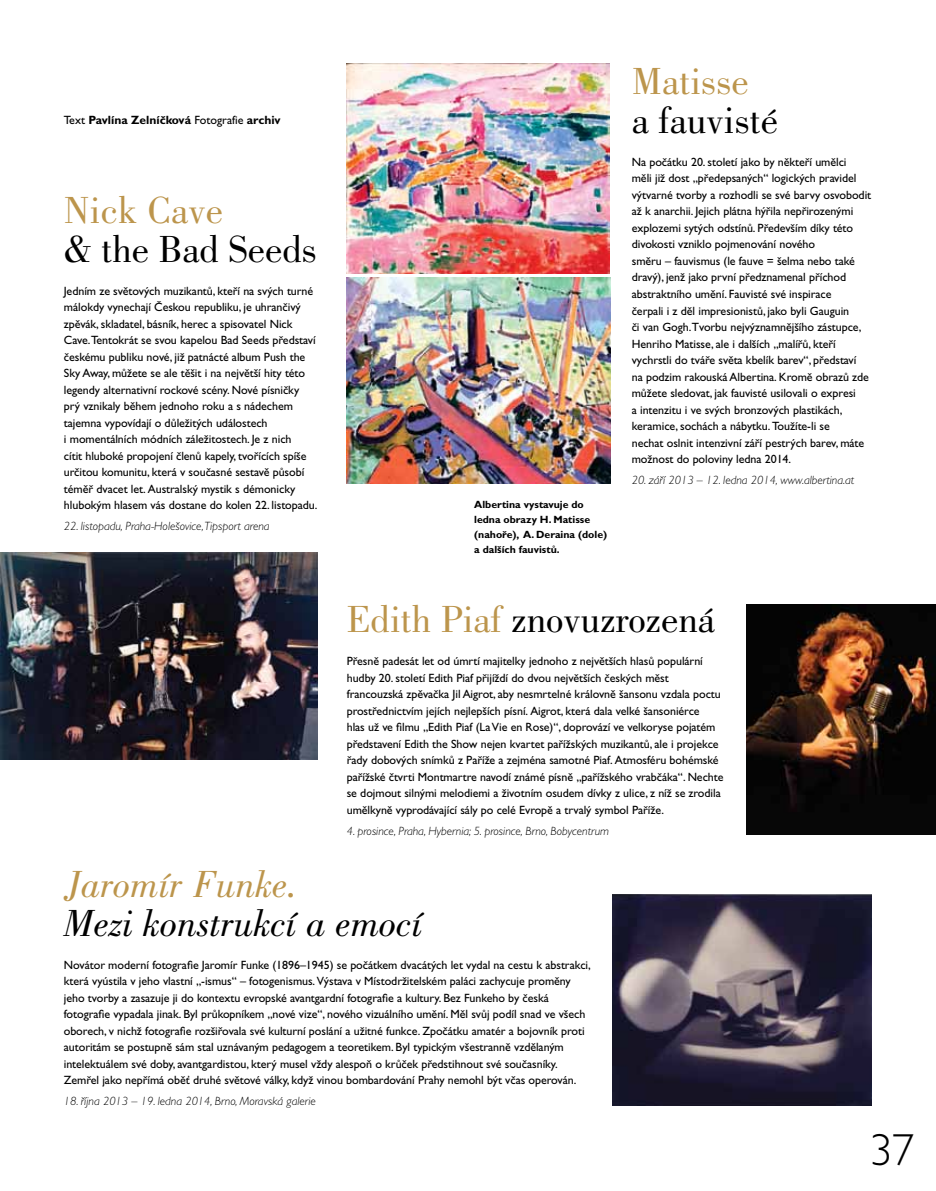
<style>
.page{position:relative;width:936px;height:1191px;background:#fff}
.page>*{position:absolute;margin:0;border:0;box-sizing:border-box;transform-origin:0 0}
.t1{font:300 45px "Gill Sans CE";color:#000}
.t2{font:39px "Bodoni CE";color:#000}
.t3{font:italic 39px "Bodoni CE";color:#000}
.t4{font:39px "Bodoni CE";color:#bc954c}
.t5{font:italic 39px "Bodoni CE";color:#bc954c}
.t6{font:12px/16.5px "Gill Sans CE";letter-spacing:-.005em;color:#000}
.t7{font:italic 300 12px "Gill Sans CE";color:#000}
.t8{font:700 12px "Gill Sans CE";color:#000}
.t9{font:700 10.5px/15px "Gill Sans CE";color:#000}
.s1{font-weight:400}
.s2{color:#bc954c}
</style>
<div class="page">
<img style="left:612px;top:894px;width:259px;height:212px">
<img style="left:746px;top:604px;width:189px;height:230px">
<img style="left:0;top:552px;width:318px;height:207px">
<img style="left:347px;top:64px;width:263px;height:209px">
<img style="left:347px;top:277px;width:263px;height:207px">
<p class="t8" style="left:64px;top:113px;width:218px"><span class="s1">Text</span> Pavlína Zelníčková <span class="s1">Fotografie</span> archiv</p>
<h2 class="t4" style="left:64px;top:190px;width:161px">Nick Cave</h2>
<h2 class="t2" style="left:64px;top:229px;width:254px">&amp; the Bad Seeds</h2>
<p class="t6" style="left:64px;top:282px;width:255px">Jedním ze světových muzikantů, kteří na svých turné málokdy vynechají Českou republiku, je uhrančivý zpěvák, skladatel, básník, herec a spisovatel Nick Cave.Tentokrát se svou kapelou Bad Seeds představí českému publiku nové, již patnácté album Push the Sky Away, můžete se ale těšit i na největší hity této legendy alternativní rockové scény. Nové písničky prý vznikaly během jednoho roku a s nádechem tajemna vypovídají o důležitých událostech<br>i momentálních módních záležitostech. Je z nich<br>cítit hluboké propojení členů kapely, tvořících spíše určitou komunitu, která v současné sestavě působí téměř dvacet let. Australský mystik s démonicky hlubokým hlasem vás dostane do kolen 22. listopadu.</p>
<p class="t7" style="left:64px;top:519px;width:207px">22. listopadu, Praha-Holešovice, Tipsport arena</p>
<p class="t9" style="left:474px;top:496px;width:134px">Albertina vystavuje do ledna obrazy H. Matisse (nahoře), A. Deraina (dole) a dalších fauvistů.</p>
<h2 class="t4" style="left:631px;top:61px;width:118px">Matisse</h2>
<h2 class="t2" style="left:631px;top:100px;width:148px">a fauvisté</h2>
<p class="t6" style="left:631px;top:154px;width:241px">Na počátku 20. století jako by někteří umělci<br>měli již dost „předepsaných“ logických pravidel výtvarné tvorby a rozhodli se své barvy osvobodit až k anarchii. Jejich plátna hýřila nepřirozenými explozemi sytých odstínů. Především díky této divokosti vzniklo pojmenování nového<br>směru – fauvismus (le fauve = šelma nebo také dravý), jenž jako první předznamenal příchod abstraktního umění. Fauvisté své inspirace<br>čerpali i z děl impresionistů, jako byli Gauguin<br>či van Gogh.Tvorbu nejvýznamnějšího zástupce, Henriho Matisse, ale i dalších „malířů, kteří vychrstli do tváře světa kbelík barev“, představí<br>na podzim rakouská Albertina. Kromě obrazů zde můžete sledovat, jak fauvisté usilovali o expresi<br>a intenzitu i ve svých bronzových plastikách, keramice, sochách a nábytku. Toužíte-li se<br>nechat oslnit intenzivní září pestrých barev, máte možnost do poloviny ledna 2014.</p>
<p class="t7" style="left:631px;top:473px;width:224px">20. září 2013 – 12. ledna 2014, www.albertina.at</p>
<h2 class="t2" style="left:347px;top:599px;width:370px"><span class="s2">Edith Piaf</span> znovuzrozená</h2>
<p class="t6" style="left:347px;top:653px;width:378px">Přesně padesát let od úmrtí majitelky jednoho z největších hlasů populární hudby 20. století Edith Piaf přijíždí do dvou největších českých měst francouzská zpěvačka Jil Aigrot, aby nesmrtelné královně šansonu vzdala poctu prostřednictvím jejích nejlepších písní. Aigrot, která dala velké šansoniérce<br>hlas už ve filmu „Edith Piaf (La Vie en Rose)“, doprovází ve velkoryse pojatém představení Edith the Show nejen kvartet pařížských muzikantů, ale i projekce řady dobových snímků z Paříže a zejména samotné Piaf. Atmosféru bohémské pařížské čtvrti Montmartre navodí známé písně „pařížského vrabčáka“. Nechte se dojmout silnými melodiemi a životním osudem dívky z ulice, z níž se zrodila umělkyně vyprodávající sály po celé Evropě a trvalý symbol Paříže.</p>
<p class="t7" style="left:347px;top:823px;width:264px">4. prosince, Praha, Hybernia; 5. prosince, Brno, Bobycentrum</p>
<h2 class="t5" style="left:64px;top:863px;width:235px">Jaromír Funke.</h2>
<h2 class="t3" style="left:64px;top:902px;width:360px">Mezi konstrukcí a emocí</h2>
<p class="t6" style="left:64px;top:956px;width:528px">Novátor moderní fotografie Jaromír Funke (1896–1945) se počátkem dvacátých let vydal na cestu k abstrakci, která vyústila v jeho vlastní „-ismus“ – fotogenismus. Výstava v M ístodržitelském paláci zachycuje proměny jeho tvorby a zasazuje ji do kontextu evropské avantgardní fotografie a kultury. Bez Funkeho by česká fotografie vypadala jinak. Byl průkopníkem „nové vize“, nového vizuálního umění. Měl svůj podíl snad ve všech oborech, v nichž fotografie rozšiřovala své kulturní poslání a užitné funkce. Zpočátku amatér a bojovník proti autoritám se postupně sám stal uznávaným pedagogem a teoretikem. Byl typickým všestranně vzdělaným intelektuálem své doby, avantgardistou, který musel vždy alespoň o krůček předstihnout své současníky.<br>Zemřel jako nepřímá oběť druhé světové války, když vinou bombardování Prahy nemohl být včas operován.</p>
<p class="t7" style="left:64px;top:1094px;width:254px">18. října 2013 – 19. ledna 2014, Brno, Moravská galerie</p>
<h1 class="t1" style="left:869px;top:1124px;width:46px">37</h1>
</div>
